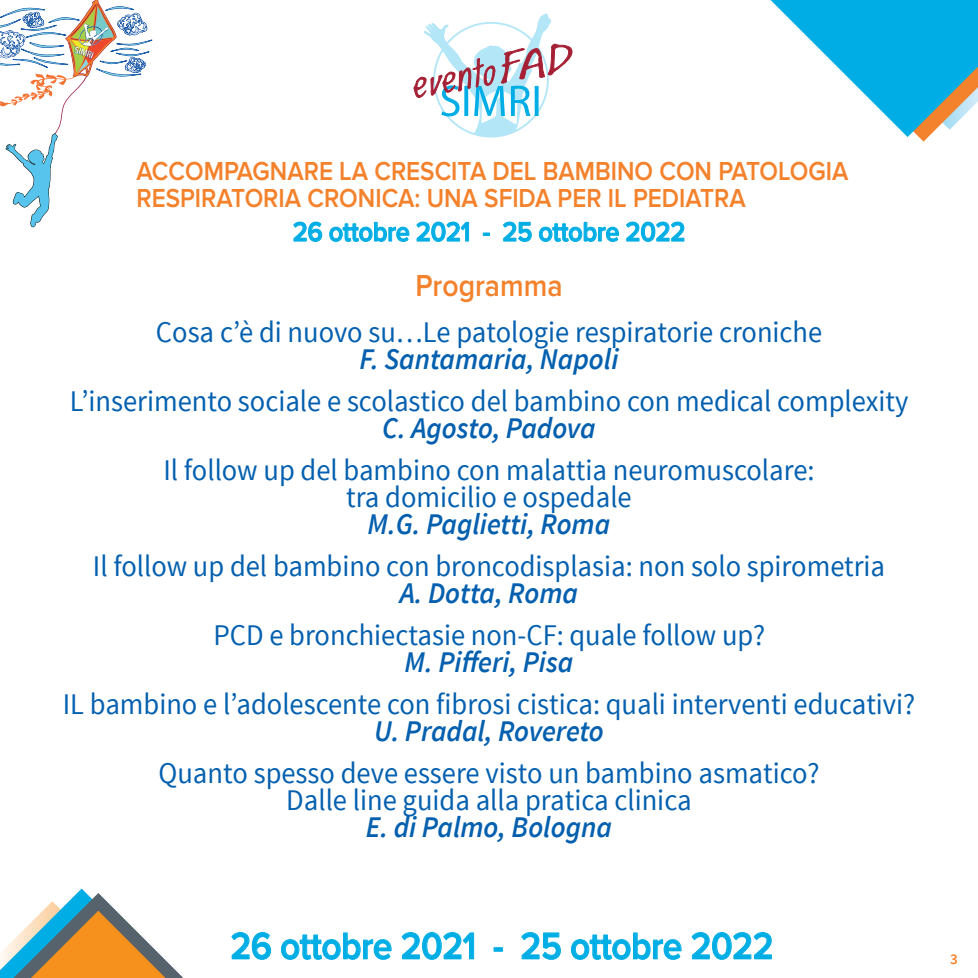
<style>
.page{position:relative;width:978px;height:978px;background:#fff}
.page>*{position:absolute;margin:0;border:0;box-sizing:border-box;transform-origin:0 0}
.t1{font:600 38.85px "Proxima Nova";letter-spacing:-.01em;color:#00aee5;scale:.9 1}
.t2{font:italic 34.05px "Lovedbythe King";color:#a62035;scale:1.37 1}
.t3{font:600 31.5px "Proxima Nova";color:#f4812b;scale:.9 1}
.t4{font:30px/27px "Source Sans Pro";color:#0460af;text-align:center;scale:.95 1}
.t5{font:italic 600 30px "Source Sans Pro";color:#0460af;scale:.95 1}
.t6{font:600 28.05px "Proxima Nova";letter-spacing:-.01em;color:#00aee5;scale:.9 1}
.t7{font:600 27px/27px "Proxima Nova";color:#f4812b;scale:.9 1}
.t8{font:600 15px "Source Sans Pro";color:#f4812b}
.s1{font-style:normal;font-size:32.7px}
</style>
<div class="page">
<svg style="left:0;top:889px;width:183px;height:89px"></svg>
<svg style="left:0;top:0;width:153px;height:227px"></svg>
<svg style="left:771px;top:0;width:207px;height:142px"></svg>
<svg style="left:232px;top:932px;width:39px;height:28px"></svg>
<svg style="left:281px;top:933px;width:110px;height:27px"></svg>
<svg style="left:402px;top:932px;width:72px;height:28px"></svg>
<svg style="left:494px;top:948px;width:9px;height:3px"></svg>
<svg style="left:522px;top:932px;width:39px;height:28px"></svg>
<svg style="left:571px;top:933px;width:110px;height:27px"></svg>
<svg style="left:692px;top:932px;width:80px;height:28px"></svg>
<svg style="left:413px;top:14px;width:160px;height:124px"></svg>
<svg style="left:293px;top:222px;width:29px;height:20px"></svg>
<svg style="left:329px;top:222px;width:80px;height:20px"></svg>
<svg style="left:417px;top:222px;width:52px;height:20px"></svg>
<svg style="left:483px;top:233px;width:7px;height:3px"></svg>
<svg style="left:503px;top:222px;width:29px;height:20px"></svg>
<svg style="left:539px;top:222px;width:80px;height:20px"></svg>
<svg style="left:626px;top:222px;width:58px;height:20px"></svg>
<p class="t2" style="left:406px;top:63px;width:121px;rotate:-10deg">evento<span class="s1">FAD</span></p>
<p class="t7" style="left:136px;top:158px;width:793px">ACCOMPAGNARE LA CRESCITA DEL BAMBINO CON PATOLOGIA<br>RESPIRATORIA CRONICA: UNA SFIDA PER IL PEDIATRA</p>
<p class="t6" style="left:293px;top:216px;width:438px">26 ottobre 2021 - 25 ottobre 2022</p>
<p class="t3" style="left:415px;top:268px;width:165px">Programma</p>
<p class="t4" style="left:156px;top:319px;width:703px">Cosa c’è di nuovo su…Le patologie respiratorie croniche</p>
<p class="t5" style="left:359px;top:340px;width:274px">F. Santamaria, Napoli</p>
<p class="t4" style="left:70px;top:388px;width:884px">L’inserimento sociale e scolastico del bambino con medical complexity</p>
<p class="t5" style="left:382px;top:409px;width:226px">C. Agosto, Padova</p>
<p class="t4" style="left:163px;top:457px;width:687px">Il follow up del bambino con malattia neuromuscolare: tra domicilio e ospedale</p>
<p class="t5" style="left:368px;top:505px;width:257px">M.G. Paglietti, Roma</p>
<p class="t4" style="left:93px;top:553px;width:835px">Il follow up del bambino con broncodisplasia: non solo spirometria</p>
<p class="t5" style="left:400px;top:574px;width:189px">A. Dotta, Roma</p>
<p class="t4" style="left:213px;top:622px;width:582px">PCD e bronchiectasie non-CF: quale follow up?</p>
<p class="t5" style="left:405px;top:643px;width:179px">M. Pifferi, Pisa</p>
<p class="t4" style="left:63px;top:691px;width:899px">IL bambino e l’adolescente con fibrosi cistica: quali interventi educativi?</p>
<p class="t5" style="left:374px;top:712px;width:243px">U. Pradal, Rovereto</p>
<p class="t4" style="left:159px;top:760px;width:697px">Quanto spesso deve essere visto un bambino asmatico?<br>Dalle line guida alla pratica clinica</p>
<p class="t5" style="left:366px;top:808px;width:260px">E. di Palmo, Bologna</p>
<p class="t1" style="left:230px;top:924px;width:605px">26 ottobre 2021 - 25 ottobre 2022</p>
<p class="t8" style="left:950px;top:950px;width:9px">3</p>
</div>
